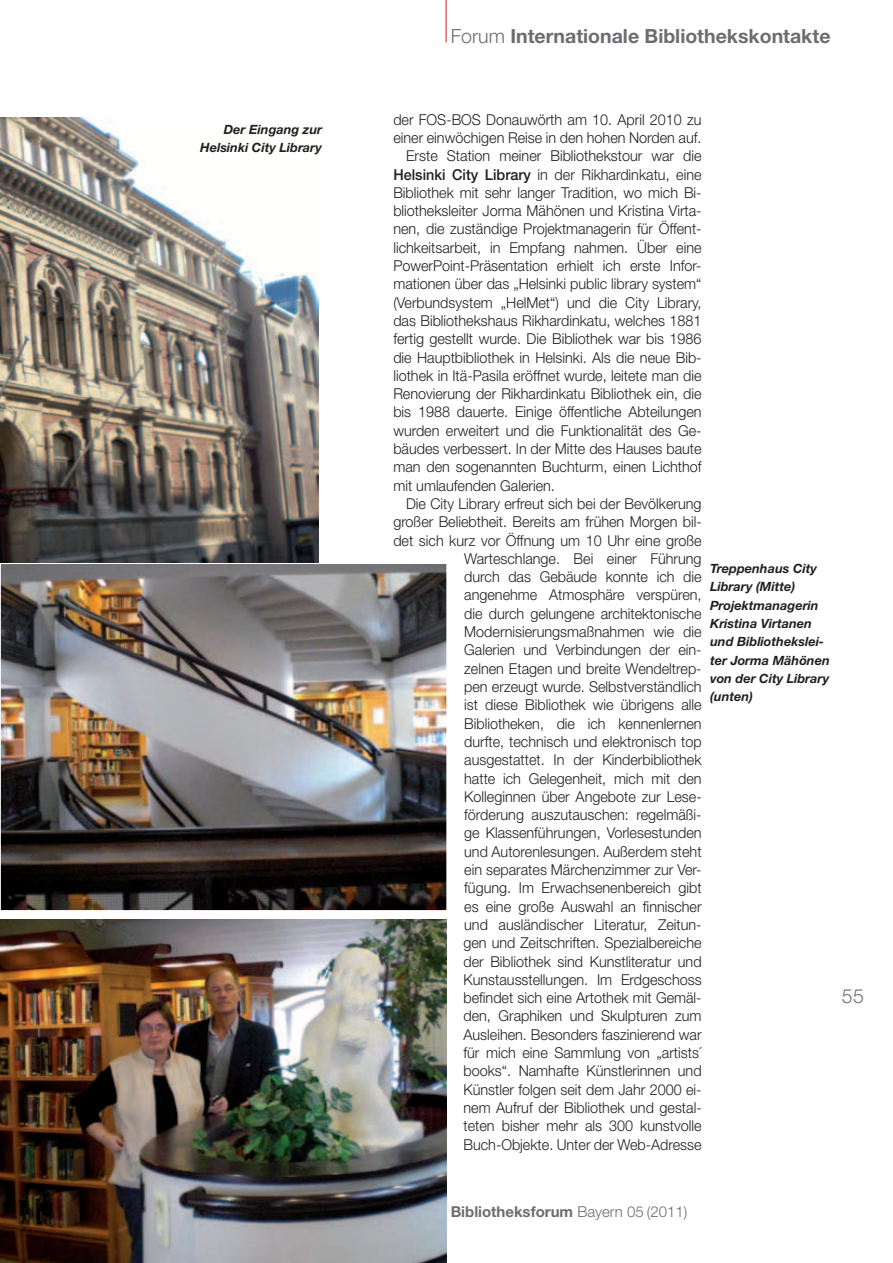
<style>
.page{position:relative;width:893px;height:1263px;background:#fff}
.page>*{position:absolute;margin:0;border:0;box-sizing:border-box;transform-origin:0 0}
.t1{font:700 19.5px "Helvetica Neue";color:#6c6d70}
.t2{font:300 19.5px "Helvetica Neue";color:#6c6d70}
.t3{font:300 15px "Helvetica Neue";color:#231f20;scale:.96 1}
.t4{font:700 15px "Helvetica Neue";color:#6c6d70}
.t5{font:italic 700 12.75px/18.3px "Helvetica Neue";color:#231f20;text-align:right}
.s1{font-weight:300}
.s2{font-weight:500}
</style>
<div class="page">
<hr style="left:446px;top:1206px;width:1px;height:57px;background:#d1232a">
<img style="left:0;top:118px;width:319px;height:445px">
<img style="left:0;top:564px;width:447px;height:347px">
<img style="left:0;top:919px;width:446px;height:344px">
<hr style="left:446px;top:0;width:1px;height:43px;background:#d1232a">
<p class="t5" style="left:200px;top:120px;width:123px">Der Eingang zur<br>Helsinki City Library</p>
<h1 class="t1" style="left:451px;top:24px;width:381px"><span class="s1">Forum</span> Internationale Bibliothekskontakte</h1>
<p class="t3" style="left:393px;top:110px;width:323px">der FOS-BOS Donauwörth am 10. April 2010 zu</p>
<p class="t3" style="left:393px;top:128px;width:323px">einer einwöchigen Reise in den hohen Norden auf.</p>
<p class="t3" style="left:406px;top:147px;width:309px">Erste Station meiner Bibliothekstour war die</p>
<p class="t3" style="left:393px;top:165px;width:323px"><span class="s2">Helsinki City Library</span> in der Rikhardinkatu, eine</p>
<p class="t3" style="left:393px;top:183px;width:323px">Bibliothek mit sehr langer Tradition, wo mich Bi-</p>
<p class="t3" style="left:393px;top:202px;width:323px">bliotheksleiter Jorma Mähönen und Kristina Virta-</p>
<p class="t3" style="left:393px;top:220px;width:323px">nen, die zuständige Projektmanagerin für Öffent-</p>
<p class="t3" style="left:393px;top:238px;width:323px">lichkeitsarbeit, in Empfang nahmen. Über eine</p>
<p class="t3" style="left:393px;top:256px;width:323px">PowerPoint-Präsentation erhielt ich erste Infor-</p>
<p class="t3" style="left:393px;top:275px;width:323px">mationen über das „Helsinki public library system“</p>
<p class="t3" style="left:393px;top:293px;width:323px">(Verbundsystem „HelMet“) und die City Library,</p>
<p class="t3" style="left:393px;top:311px;width:323px">das Bibliothekshaus Rikhardinkatu, welches 1881</p>
<p class="t3" style="left:393px;top:330px;width:323px">fertig gestellt wurde. Die Bibliothek war bis 1986</p>
<p class="t3" style="left:393px;top:348px;width:323px">die Hauptbibliothek in Helsinki. Als die neue Bib-</p>
<p class="t3" style="left:393px;top:366px;width:323px">liothek in Itä-Pasila eröffnet wurde, leitete man die</p>
<p class="t3" style="left:393px;top:385px;width:323px">Renovierung der Rikhardinkatu Bibliothek ein, die</p>
<p class="t3" style="left:393px;top:403px;width:323px">bis 1988 dauerte. Einige öffentliche Abteilungen</p>
<p class="t3" style="left:393px;top:421px;width:323px">wurden erweitert und die Funktionalität des Ge-</p>
<p class="t3" style="left:393px;top:439px;width:323px">bäudes verbessert. In der Mitte des Hauses baute</p>
<p class="t3" style="left:393px;top:458px;width:323px">man den sogenannten Buchturm, einen Lichthof</p>
<p class="t3" style="left:393px;top:476px;width:170px">mit umlaufenden Galerien.</p>
<p class="t3" style="left:406px;top:494px;width:309px">Die City Library erfreut sich bei der Bevölkerung</p>
<p class="t3" style="left:393px;top:513px;width:323px">großer Beliebtheit. Bereits am frühen Morgen bil-</p>
<p class="t3" style="left:393px;top:531px;width:323px">det sich kurz vor Öffnung um 10 Uhr eine große</p>
<p class="t3" style="left:464px;top:549px;width:249px">Warteschlange. Bei einer Führung</p>
<p class="t3" style="left:464px;top:568px;width:249px">durch das Gebäude konnte ich die</p>
<p class="t3" style="left:464px;top:586px;width:249px">angenehme Atmosphäre verspüren,</p>
<p class="t3" style="left:464px;top:604px;width:249px">die durch gelungene architektonische</p>
<p class="t3" style="left:464px;top:622px;width:249px">Modernisierungsmaßnahmen wie die</p>
<p class="t3" style="left:464px;top:641px;width:249px">Galerien und Verbindungen der ein-</p>
<p class="t3" style="left:464px;top:659px;width:249px">zelnen Etagen und breite Wendeltrep-</p>
<p class="t3" style="left:464px;top:677px;width:249px">pen erzeugt wurde. Selbstverständlich</p>
<p class="t3" style="left:464px;top:696px;width:249px">ist diese Bibliothek wie übrigens alle</p>
<p class="t3" style="left:464px;top:714px;width:249px">Bibliotheken, die ich kennenlernen</p>
<p class="t3" style="left:464px;top:732px;width:249px">durfte, technisch und elektronisch top</p>
<p class="t3" style="left:464px;top:751px;width:249px">ausgestattet. In der Kinderbibliothek</p>
<p class="t3" style="left:464px;top:769px;width:249px">hatte ich Gelegenheit, mich mit den</p>
<p class="t3" style="left:464px;top:787px;width:249px">Kolleginnen über Angebote zur Lese-</p>
<p class="t3" style="left:464px;top:805px;width:249px">förderung auszutauschen: regelmäßi-</p>
<p class="t3" style="left:464px;top:824px;width:249px">ge Klassenführungen, Vorlesestunden</p>
<p class="t3" style="left:464px;top:842px;width:249px">und Autorenlesungen. Außerdem steht</p>
<p class="t3" style="left:464px;top:860px;width:249px">ein separates Märchenzimmer zur Ver-</p>
<p class="t3" style="left:464px;top:879px;width:249px">fügung. Im Erwachsenenbereich gibt</p>
<p class="t3" style="left:464px;top:897px;width:249px">es eine große Auswahl an finnischer</p>
<p class="t3" style="left:464px;top:915px;width:249px">und ausländischer Literatur, Zeitun-</p>
<p class="t3" style="left:463px;top:934px;width:250px">gen und Zeitschriften. Spezialbereiche</p>
<p class="t3" style="left:463px;top:952px;width:250px">der Bibliothek sind Kunstliteratur und</p>
<p class="t3" style="left:463px;top:970px;width:250px">Kunstausstellungen. Im Erdgeschoss</p>
<p class="t3" style="left:463px;top:988px;width:250px">befindet sich eine Artothek mit Gemäl-</p>
<p class="t3" style="left:463px;top:1007px;width:250px">den, Graphiken und Skulpturen zum</p>
<p class="t3" style="left:463px;top:1025px;width:250px">Ausleihen. Besonders faszinierend war</p>
<p class="t3" style="left:463px;top:1043px;width:250px">für mich eine Sammlung von „artists´</p>
<p class="t3" style="left:463px;top:1062px;width:250px">books“. Namhafte Künstlerinnen und</p>
<p class="t3" style="left:463px;top:1080px;width:250px">Künstler folgen seit dem Jahr 2000 ei-</p>
<p class="t3" style="left:463px;top:1098px;width:250px">nem Aufruf der Bibliothek und gestal-</p>
<p class="t3" style="left:463px;top:1117px;width:250px">teten bisher mehr als 300 kunstvolle</p>
<p class="t3" style="left:463px;top:1135px;width:250px">Buch-Objekte. Unter der Web-Adresse</p>
<p class="t5" style="left:710px;top:559px;width:121px;text-align:left">Treppenhaus City<br>Library (Mitte)<br>Projektmanagerin<br>Kristina Virtanen und Bibliothekslei&shy;ter Jorma Mähönen von der City Library (unten)</p>
<h1 class="t2" style="left:842px;top:984px;width:23px">55</h1>
<p class="t4" style="left:451px;top:1202px;width:238px">Bibliotheksforum <span class="s1">Bayern 05 (2011)</span></p>
</div>
